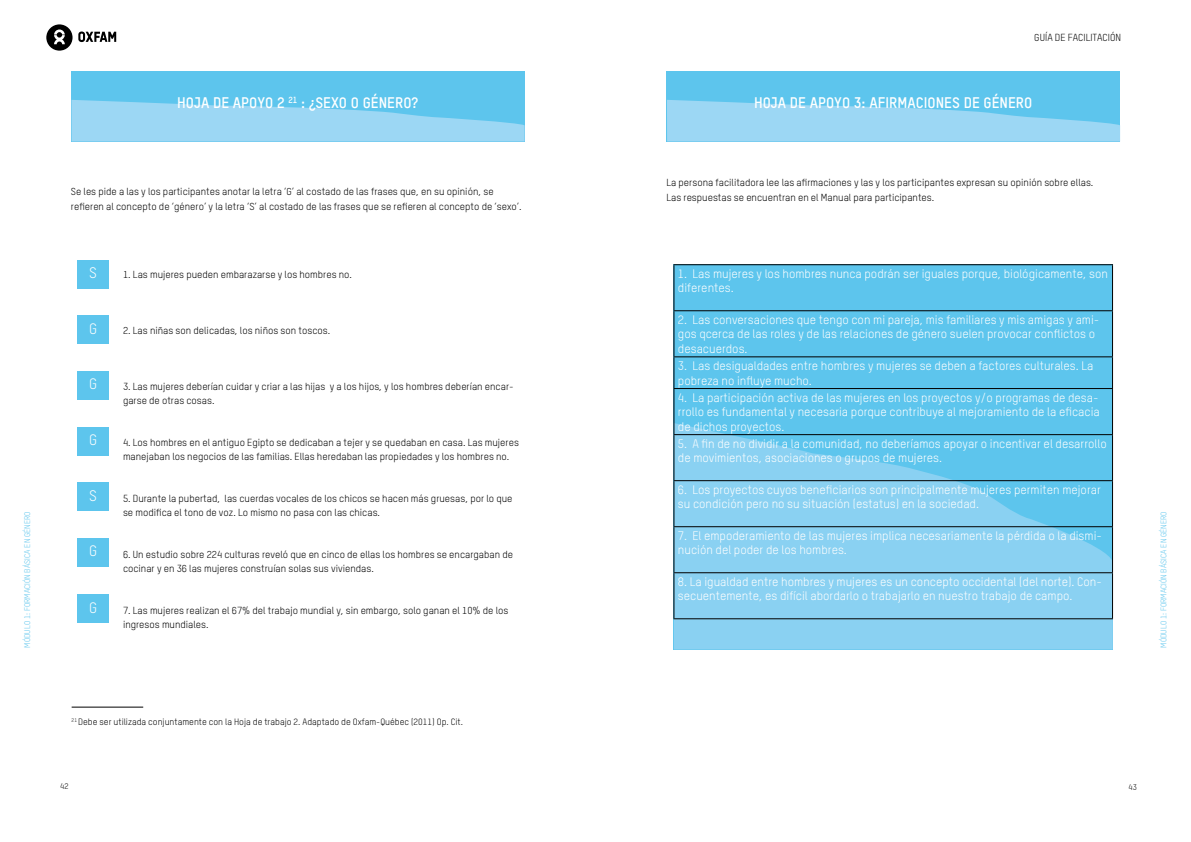
<style>
.page{position:relative;width:1191px;height:842px;background:#fff}
.page>*{position:absolute;margin:0;border:0;box-sizing:border-box;transform-origin:0 0}
.t1{font:700 15px "Oxfam TSTARPRO";color:#fff}
.t2{font:15px "Oxfam TSTARPRO";color:#fff}
.t3{font:12px/14.4px "Oxfam TSTARPRO";color:#fff}
.t4{font:10px/14px "Oxfam TSTARPRO";color:#000}
.t5{font:9px "Oxfam TSTARPRO";color:#000}
.t6{font:8px "Oxfam TSTARPRO";color:#5dc5ed}
.t7{font:8px "Oxfam TSTARPRO";color:#000}
</style>
<div class="page">
<svg style="left:46px;top:24px;width:70px;height:27px"></svg>
<div style="left:71px;top:71px;width:453px;height:71px;background:#5dc5ed"></div>
<svg style="left:71px;top:100px;width:453px;height:41px"></svg>
<div style="left:78px;top:260px;width:31px;height:28px;background:#5dc5ed"></div>
<div style="left:78px;top:316px;width:31px;height:28px;background:#5dc5ed"></div>
<div style="left:78px;top:371px;width:31px;height:29px;background:#5dc5ed"></div>
<div style="left:78px;top:427px;width:31px;height:28px;background:#5dc5ed"></div>
<div style="left:78px;top:483px;width:31px;height:28px;background:#5dc5ed"></div>
<div style="left:78px;top:538px;width:31px;height:29px;background:#5dc5ed"></div>
<div style="left:78px;top:595px;width:31px;height:28px;background:#5dc5ed"></div>
<hr style="left:72px;top:707px;width:71px;height:1px;background:#000">
<div style="left:673px;top:264px;width:440px;height:385px;background:#5dc5ed"></div>
<svg style="left:673px;top:423px;width:439px;height:226px;fill:#8ad1f2"></svg>
<div style="left:666px;top:71px;width:454px;height:71px;background:#5dc5ed"></div>
<svg style="left:667px;top:100px;width:453px;height:41px"></svg>
<hr style="left:673px;top:264px;width:440px;height:1px;background:#000">
<hr style="left:673px;top:265px;width:1px;height:45px;background:#000">
<hr style="left:1112px;top:265px;width:1px;height:45px;background:#000">
<hr style="left:673px;top:310px;width:440px;height:1px;background:#000">
<hr style="left:673px;top:311px;width:1px;height:45px;background:#000">
<hr style="left:1112px;top:311px;width:1px;height:45px;background:#000">
<hr style="left:673px;top:356px;width:440px;height:1px;background:#000">
<hr style="left:673px;top:357px;width:1px;height:31px;background:#000">
<hr style="left:1112px;top:357px;width:1px;height:31px;background:#000">
<hr style="left:673px;top:388px;width:440px;height:1px;background:#000">
<hr style="left:673px;top:389px;width:1px;height:45px;background:#000">
<hr style="left:1112px;top:389px;width:1px;height:45px;background:#000">
<hr style="left:673px;top:434px;width:440px;height:1px;background:#000">
<hr style="left:673px;top:435px;width:1px;height:45px;background:#000">
<hr style="left:1112px;top:435px;width:1px;height:45px;background:#000">
<hr style="left:673px;top:480px;width:440px;height:1px;background:#000">
<hr style="left:673px;top:481px;width:1px;height:45px;background:#000">
<hr style="left:1112px;top:481px;width:1px;height:45px;background:#000">
<hr style="left:673px;top:526px;width:440px;height:1px;background:#000">
<hr style="left:673px;top:527px;width:1px;height:45px;background:#000">
<hr style="left:1112px;top:527px;width:1px;height:45px;background:#000">
<hr style="left:673px;top:572px;width:440px;height:1px;background:#000">
<hr style="left:673px;top:573px;width:1px;height:45px;background:#000">
<hr style="left:1112px;top:573px;width:1px;height:45px;background:#000">
<hr style="left:673px;top:618px;width:440px;height:1px;background:#000">
<h1 class="t1" style="left:177px;top:92px;width:242px">HOJA DE APOYO 2 <sup>21</sup> : ¿SEXO O GÉNERO?</h1>
<p class="t4" style="left:71px;top:183px;width:452px;line-height:15px">Se les pide a las y los participantes anotar la letra ‘G’ al costado de las frases que, en su opinión, se refieren al concepto de ‘género’ y la letra ‘S’ al costado de las frases que se refieren al concepto de ‘sexo’.</p>
<p class="t4" style="left:1034px;top:30px;width:88px">GUÍA DE FACILITACIÓN</p>
<h1 class="t1" style="left:754px;top:92px;width:280px">HOJA DE APOYO 3: AFIRMACIONES DE GÉNERO</h1>
<p class="t4" style="left:666px;top:175px;width:428px;line-height:15px">La persona facilitadora lee las afirmaciones y las y los participantes expresan su opinión sobre ellas.<br>Las respuestas se encuentran en el Manual para participantes.</p>
<h1 class="t2" style="left:89px;top:262px;width:9px">S</h1>
<p class="t3" style="left:678px;top:266px;width:431px">1. Las mujeres y los hombres nunca podrán ser iguales porque, biológicamente, son diferentes.</p>
<p class="t3" style="left:678px;top:312px;width:423px">2. Las conversaciones que tengo con mi pareja, mis familiares y mis amigas y ami&shy;gos qcerca de las roles y de las relaciones de género suelen provocar conflictos o desacuerdos.</p>
<p class="t3" style="left:678px;top:358px;width:417px">3. Las desigualdades entre hombres y mujeres se deben a factores culturales. La pobreza no influye mucho.</p>
<p class="t3" style="left:678px;top:389px;width:423px;text-align:justify">4. La participación activa de las mujeres en los proyectos y/o programas de desa&shy;rrollo es fundamental y necesaria porque contribuye al mejoramiento de la eficacia de dichos proyectos.</p>
<p class="t3" style="left:678px;top:435px;width:430px">5. A fin de no dividir a la comunidad, no deberíamos apoyar o incentivar el desarrollo de movimientos, asociaciones o grupos de mujeres.</p>
<p class="t3" style="left:678px;top:482px;width:424px">6. Los proyectos cuyos beneficiarios son principalmente mujeres permiten mejorar su condición pero no su situación (estatus) en la sociedad.</p>
<p class="t3" style="left:678px;top:528px;width:425px">7. El empoderamiento de las mujeres implica necesariamente la pérdida o la dismi&shy;nución del poder de los hombres.</p>
<p class="t3" style="left:678px;top:574px;width:425px">8. La igualdad entre hombres y mujeres es un concepto occidental (del norte). Con&shy;secuentemente, es difícil abordarlo o trabajarlo en nuestro trabajo de campo.</p>
<p class="t4" style="left:123px;top:266px;width:231px">1. Las mujeres pueden embarazarse y los hombres no.</p>
<h1 class="t2" style="left:89px;top:317px;width:10px">G</h1>
<p class="t4" style="left:123px;top:322px;width:209px">2. Las niñas son delicadas, los niños son toscos.</p>
<h1 class="t2" style="left:89px;top:373px;width:10px">G</h1>
<p class="t4" style="left:123px;top:378px;width:392px">3. Las mujeres deberían cuidar y criar a las hijas y a los hijos, y los hombres deberían encar&shy;garse de otras cosas.</p>
<p class="t4" style="left:123px;top:434px;width:397px">4. Los hombres en el antiguo Egipto se dedicaban a tejer y se quedaban en casa. Las mujeres manejaban los negocios de las familias. Ellas heredaban las propiedades y los hombres no.</p>
<p class="t4" style="left:123px;top:490px;width:391px">5. Durante la pubertad, las cuerdas vocales de los chicos se hacen más gruesas, por lo que se modifica el tono de voz. Lo mismo no pasa con las chicas.</p>
<p class="t4" style="left:123px;top:546px;width:391px">6. Un estudio sobre 224 culturas reveló que en cinco de ellas los hombres se encargaban de cocinar y en 36 las mujeres construían solas sus viviendas.</p>
<p class="t4" style="left:123px;top:602px;width:387px">7. Las mujeres realizan el 67% del trabajo mundial y, sin embargo, solo ganan el 10% de los ingresos mundiales.</p>
<h1 class="t2" style="left:89px;top:429px;width:10px">G</h1>
<h1 class="t2" style="left:89px;top:484px;width:9px">S</h1>
<p class="t6" style="left:21px;top:647px;width:138px;rotate:-90deg">MÓDULO 1: FORMACIÓN BÁSICA EN GÉNERO</p>
<p class="t6" style="left:1157px;top:647px;width:138px;rotate:-90deg">MÓDULO 1: FORMACIÓN BÁSICA EN GÉNERO</p>
<h1 class="t2" style="left:89px;top:540px;width:10px">G</h1>
<h1 class="t2" style="left:89px;top:596px;width:10px">G</h1>
<p class="t5" style="left:72px;top:715px;width:393px"><sup>21</sup> Debe ser utilizada conjuntamente con la Hoja de trabajo 2. Adaptado de Oxfam-Québec (2011) Op. Cit.</p>
<p class="t7" style="left:60px;top:780px;width:10px">42</p>
<p class="t7" style="left:1128px;top:781px;width:10px">43</p>
</div>
